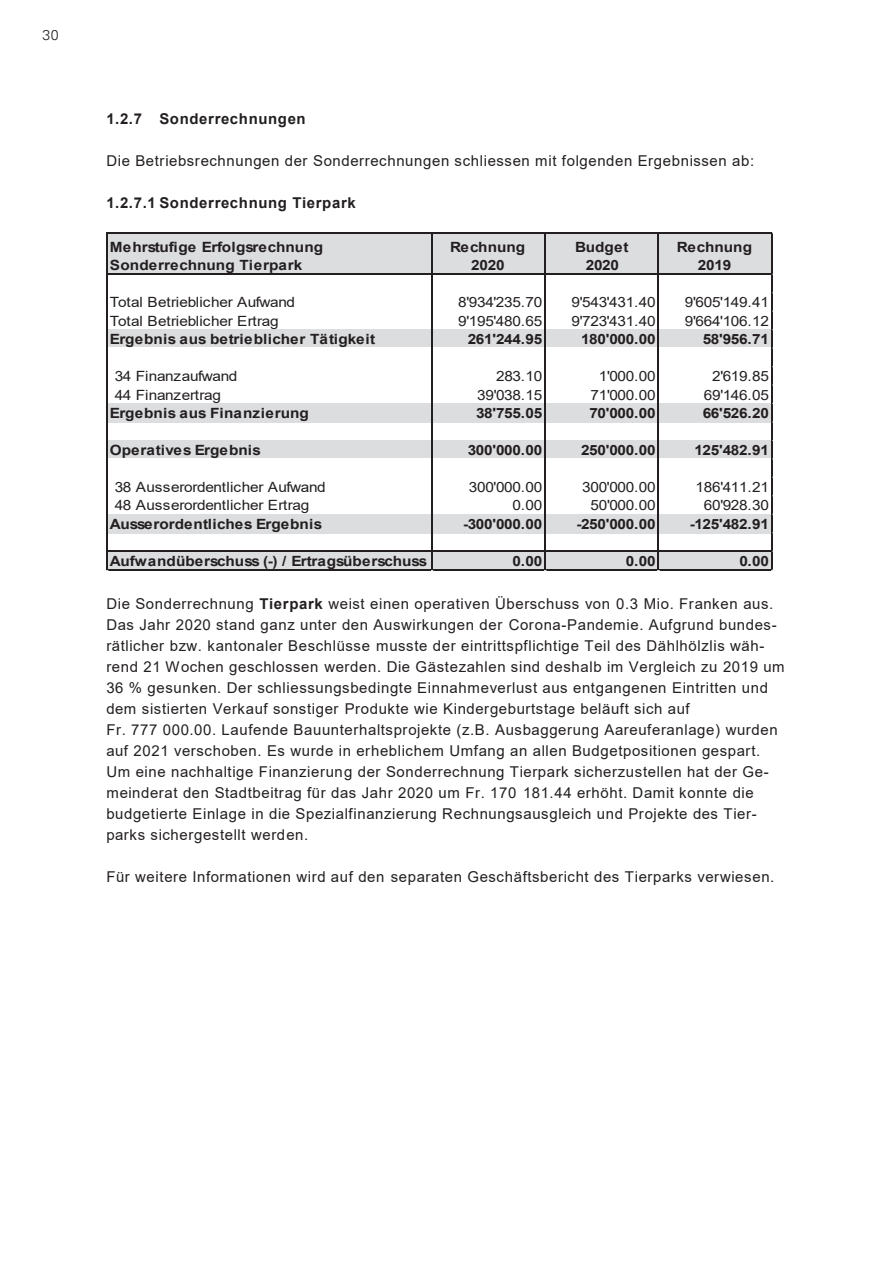
<style>
.page{position:relative;width:893px;height:1263px;background:#fff}
.page>*{position:absolute;margin:0;border:0;box-sizing:border-box;transform-origin:0 0}
.t1{font:15px/21px "Arial";letter-spacing:.04em;color:#231f20}
.t2{font:700 15px "Arial";letter-spacing:.04em;color:#231f20}
.t3{font:300 14.25px "Univers LT Std";color:#231f20}
.t4{font:700 14.1px/18.5px "Arial";color:#231f20;text-align:center;scale:1.09 1}
.t5{font:14.1px "Arial";letter-spacing:-.02em;color:#231f20;scale:1.09 1}
.s1{font-weight:700}
</style>
<div class="page">
<div style="left:108px;top:234px;width:664px;height:41px;background:#dcdddf"></div>
<div style="left:108px;top:329px;width:664px;height:20px;background:#dcdddf"></div>
<div style="left:108px;top:348px;width:664px;height:56px;background:#fff"></div>
<div style="left:108px;top:403px;width:664px;height:19px;background:#dcdddf"></div>
<div style="left:108px;top:440px;width:664px;height:19px;background:#dcdddf"></div>
<div style="left:108px;top:458px;width:664px;height:57px;background:#fff"></div>
<div style="left:108px;top:514px;width:664px;height:19px;background:#dcdddf"></div>
<div style="left:108px;top:551px;width:664px;height:19px;background:#dcdddf"></div>
<hr style="left:108px;top:232px;width:664px;height:2px;background:#231f20">
<hr style="left:108px;top:274px;width:664px;height:1px;background:#231f20">
<hr style="left:108px;top:551px;width:664px;height:1px;background:#231f20">
<hr style="left:106px;top:232px;width:2px;height:338px;background:#231f20">
<hr style="left:431px;top:234px;width:1px;height:336px;background:#231f20">
<hr style="left:544px;top:234px;width:2px;height:336px;background:#231f20">
<hr style="left:658px;top:234px;width:1px;height:336px;background:#231f20">
<hr style="left:108px;top:569px;width:664px;height:1px;background:#231f20">
<hr style="left:771px;top:234px;width:1px;height:336px;background:#231f20">
<p class="t3" style="left:43px;top:26px;width:18px">30</p>
<p class="t2" style="left:106px;top:108px;width:201px">1.2.7 Sonderrechnungen</p>
<p class="t1" style="left:106px;top:150px;width:649px">Die Betriebsrechnungen der Sonderrechnungen schliessen mit folgenden Ergebnissen ab:</p>
<p class="t2" style="left:106px;top:192px;width:251px">1.2.7.1 Sonderrechnung Tierpark</p>
<p class="t4" style="left:110px;top:238px;width:197px;text-align:left">Mehrstufige Erfolgsrechnung<br>Sonderrechnung Tierpark</p>
<p class="t4" style="left:450px;top:238px;width:71px">Rechnung<br>2020</p>
<p class="t4" style="left:575px;top:238px;width:51px">Budget<br>2020</p>
<p class="t4" style="left:677px;top:238px;width:71px">Rechnung<br>2019</p>
<p class="t5" style="left:110px;top:293px;width:171px">Total Betrieblicher Aufwand</p>
<p class="t5" style="left:458px;top:293px;width:78px">8'934'235.70</p>
<p class="t5" style="left:572px;top:293px;width:78px">9'543'431.40</p>
<p class="t5" style="left:685px;top:293px;width:78px">9'605'149.41</p>
<p class="t5" style="left:110px;top:311px;width:156px">Total Betrieblicher Ertrag</p>
<p class="t5" style="left:458px;top:311px;width:78px">9'195'480.65</p>
<p class="t5" style="left:572px;top:311px;width:78px">9'723'431.40</p>
<p class="t5" style="left:685px;top:311px;width:78px">9'664'106.12</p>
<p class="t4" style="left:110px;top:330px;width:245px">Ergebnis aus betrieblicher Tätigkeit</p>
<p class="t4" style="left:468px;top:330px;width:70px">261'244.95</p>
<p class="t4" style="left:581px;top:330px;width:70px">180'000.00</p>
<p class="t4" style="left:703px;top:330px;width:62px">58'956.71</p>
<p class="t5" style="left:115px;top:367px;width:114px">34 Finanzaufwand</p>
<p class="t5" style="left:496px;top:367px;width:44px">283.10</p>
<p class="t5" style="left:599px;top:367px;width:54px">1'000.00</p>
<p class="t5" style="left:712px;top:367px;width:54px">2'619.85</p>
<p class="t5" style="left:115px;top:385px;width:99px">44 Finanzertrag</p>
<p class="t5" style="left:477px;top:385px;width:61px">39'038.15</p>
<p class="t5" style="left:590px;top:385px;width:61px">71'000.00</p>
<p class="t5" style="left:704px;top:385px;width:61px">69'146.05</p>
<p class="t4" style="left:110px;top:404px;width:184px">Ergebnis aus Finanzierung</p>
<p class="t4" style="left:476px;top:404px;width:62px">38'755.05</p>
<p class="t4" style="left:589px;top:404px;width:62px">70'000.00</p>
<p class="t4" style="left:703px;top:404px;width:62px">66'526.20</p>
<p class="t4" style="left:110px;top:441px;width:140px">Operatives Ergebnis</p>
<p class="t4" style="left:468px;top:441px;width:70px">300'000.00</p>
<p class="t4" style="left:581px;top:441px;width:70px">250'000.00</p>
<p class="t4" style="left:694px;top:441px;width:70px">125'482.91</p>
<p class="t5" style="left:115px;top:477px;width:195px">38 Ausserordentlicher Aufwand</p>
<p class="t5" style="left:469px;top:477px;width:69px">300'000.00</p>
<p class="t5" style="left:582px;top:477px;width:69px">300'000.00</p>
<p class="t5" style="left:696px;top:477px;width:69px">186'411.21</p>
<p class="t5" style="left:115px;top:496px;width:180px">48 Ausserordentlicher Ertrag</p>
<p class="t5" style="left:513px;top:496px;width:29px">0.00</p>
<p class="t5" style="left:590px;top:496px;width:61px">50'000.00</p>
<p class="t5" style="left:704px;top:496px;width:61px">60'928.30</p>
<p class="t4" style="left:110px;top:515px;width:196px">Ausserordentliches Ergebnis</p>
<p class="t4" style="left:463px;top:515px;width:74px">-300'000.00</p>
<p class="t4" style="left:576px;top:515px;width:74px">-250'000.00</p>
<p class="t4" style="left:690px;top:515px;width:74px">-125'482.91</p>
<p class="t4" style="left:110px;top:552px;width:293px">Aufwandüberschuss (-) / Ertragsüberschuss</p>
<p class="t4" style="left:513px;top:552px;width:29px">0.00</p>
<p class="t4" style="left:626px;top:552px;width:29px">0.00</p>
<p class="t4" style="left:739px;top:552px;width:29px">0.00</p>
<p class="t1" style="left:106px;top:593px;width:680px">Die Sonderrechnung <span class="s1">Tierpark</span> weist einen operativen Überschuss von 0.3 Mio. Franken aus.<br>Das Jahr 2020 stand ganz unter den Auswirkungen der Corona-Pandemie. Aufgrund bundes&shy;rätlicher bzw. kantonaler Beschlüsse musste der eintrittspflichtige Teil des Dählhölzlis wäh&shy;rend 21 Wochen geschlossen werden. Die Gästezahlen sind deshalb im Vergleich zu 2019 um 36 % gesunken. Der schliessungsbedingte Einnahmeverlust aus entgangenen Eintritten und dem sistierten Verkauf sonstiger Produkte wie Kindergeburtstage beläuft sich auf<br>Fr. 777 000.00. Laufende Bauunterhaltsprojekte (z.B. Ausbaggerung Aareuferanlage) wurden auf 2021 verschoben. Es wurde in erheblichem Umfang an allen Budgetpositionen gespart.<br>Um eine nachhaltige Finanzierung der Sonderrechnung Tierpark sicherzustellen hat der Ge&shy;meinderat den Stadtbeitrag für das Jahr 2020 um Fr. 170 181.44 erhöht. Damit konnte die budgetierte Einlage in die Spezialfinanzierung Rechnungsausgleich und Projekte des Tier&shy;parks sichergestellt werden.</p>
<p class="t1" style="left:106px;top:866px;width:669px">Für weitere Informationen wird auf den separaten Geschäftsbericht des Tierparks verwiesen.</p>
</div>
